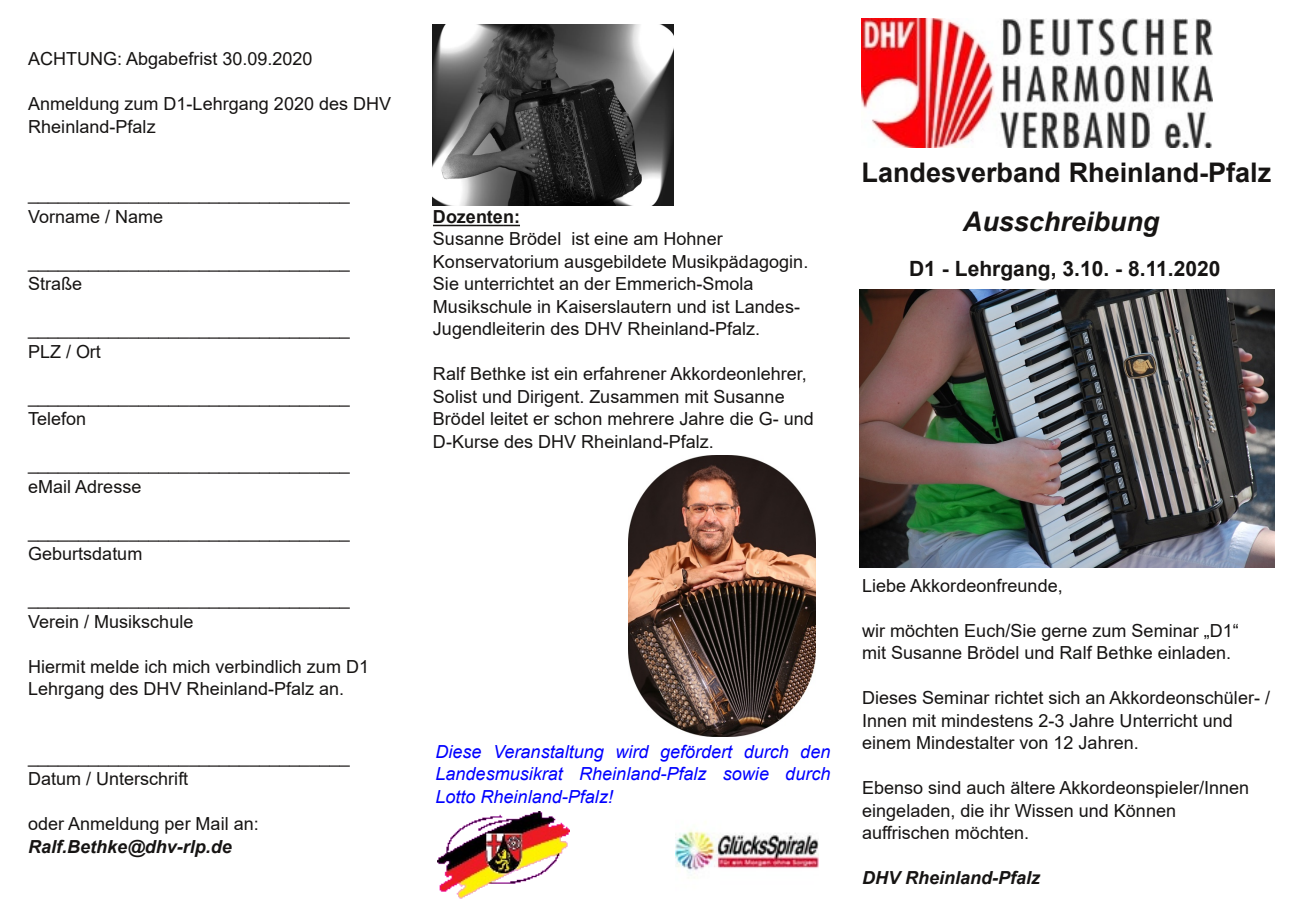
<style>
.page{position:relative;width:1289px;height:919px;background:#fff}
.page>*{position:absolute;margin:0;border:0;box-sizing:border-box;transform-origin:0 0}
.t1{font:700 27px "Arial";color:#161413}
.t2{font:italic 700 27px "Arial";color:#161413}
.t3{font:700 21px "Arial";color:#161413}
.t4{font:18px/22.5px "Arial";color:#161413}
.t5{font:italic 18px/22.5px "Arial";color:#00f;text-align:justify}
.t6{font:italic 700 18px "Arial";color:#161413}
.t7{font:700 18px "Arial";color:#161413}
</style>
<div class="page">
<img style="left:861px;top:19px;width:351px;height:129px">
<img style="left:675px;top:830px;width:143px;height:43px">
<img style="left:437px;top:811px;width:132px;height:88px">
<svg style="left:433px;top:225px;width:87px;height:1px"></svg>
<img style="left:859px;top:289px;width:415px;height:278px">
<img style="left:432px;top:24px;width:241px;height:181px">
<img style="left:628px;top:455px;width:187px;height:281px">
<p class="t4" style="left:28px;top:47px;width:286px">ACHTUNG: Abgabefrist 30.09.2020</p>
<p class="t4" style="left:28px;top:92px;width:364px">Anmeldung zum D1-Lehrgang 2020 des DHV<br>Rheinland-Pfalz</p>
<p class="t4" style="left:28px;top:182px;width:323px">________________________________<br>Vorname / Name</p>
<p class="t4" style="left:28px;top:250px;width:323px">________________________________<br>Straße</p>
<p class="t4" style="left:28px;top:317px;width:323px">________________________________<br>PLZ / Ort</p>
<p class="t4" style="left:28px;top:385px;width:323px">________________________________<br>Telefon</p>
<p class="t4" style="left:28px;top:452px;width:323px">________________________________ eMail Adresse</p>
<p class="t4" style="left:28px;top:520px;width:323px">________________________________<br>Geburtsdatum</p>
<p class="t4" style="left:28px;top:587px;width:323px">________________________________<br>Verein / Musikschule</p>
<p class="t4" style="left:28px;top:655px;width:342px">Hiermit melde ich mich verbindlich zum D1<br>Lehrgang des DHV Rheinland-Pfalz an.</p>
<p class="t4" style="left:28px;top:745px;width:323px">________________________________<br>Datum / Unterschrift</p>
<p class="t4" style="left:28px;top:812px;width:232px">oder Anmeldung per Mail an:</p>
<p class="t6" style="left:28px;top:836px;width:205px">Ralf.Bethke@dhv-rlp.de</p>
<p class="t7" style="left:433px;top:206px;width:88px">Dozenten:</p>
<p class="t4" style="left:433px;top:228px;width:377px">Susanne Brödel ist eine am Hohner Konservatorium ausgebildete Musikpädagogin.<br>Sie unterrichtet an der Emmerich-Smola Musikschule in Kaiserslautern und ist Landes-Jugendleiterin des DHV Rheinland-Pfalz.</p>
<p class="t4" style="left:433px;top:363px;width:382px">Ralf Bethke ist ein erfahrener Akkordeonlehrer, Solist und Dirigent. Zusammen mit Susanne Brödel leitet er schon mehrere Jahre die G- und D-Kurse des DHV Rheinland-Pfalz.</p>
<h1 class="t1" style="left:861px;top:158px;width:411px">Landesverband Rheinland-Pfalz</h1>
<h1 class="t2" style="left:962px;top:207px;width:198px">Ausschreibung</h1>
<p class="t3" style="left:909px;top:257px;width:313px">D1 - Lehrgang, 3.10. - 8.11.2020</p>
<p class="t5" style="left:435px;top:740px;width:396px">Diese Veranstaltung wird gefördert durch den Landesmusikrat Rheinland-Pfalz sowie durch Lotto Rheinland-Pfalz!</p>
<p class="t4" style="left:862px;top:574px;width:202px">Liebe Akkordeonfreunde,</p>
<p class="t4" style="left:862px;top:619px;width:378px">wir möchten Euch/Sie gerne zum Seminar „D1“ mit Susanne Brödel und Ralf Bethke einladen.</p>
<p class="t4" style="left:862px;top:686px;width:409px">Dieses Seminar richtet sich an Akkordeonschüler- /<br>Innen mit mindestens 2-3 Jahre Unterricht und einem Mindestalter von 12 Jahren.</p>
<p class="t4" style="left:862px;top:776px;width:388px">Ebenso sind auch ältere Akkordeonspieler/Innen eingeladen, die ihr Wissen und Können auffrischen möchten.</p>
<p class="t6" style="left:862px;top:867px;width:179px">DHV Rheinland-Pfalz</p>
</div>
